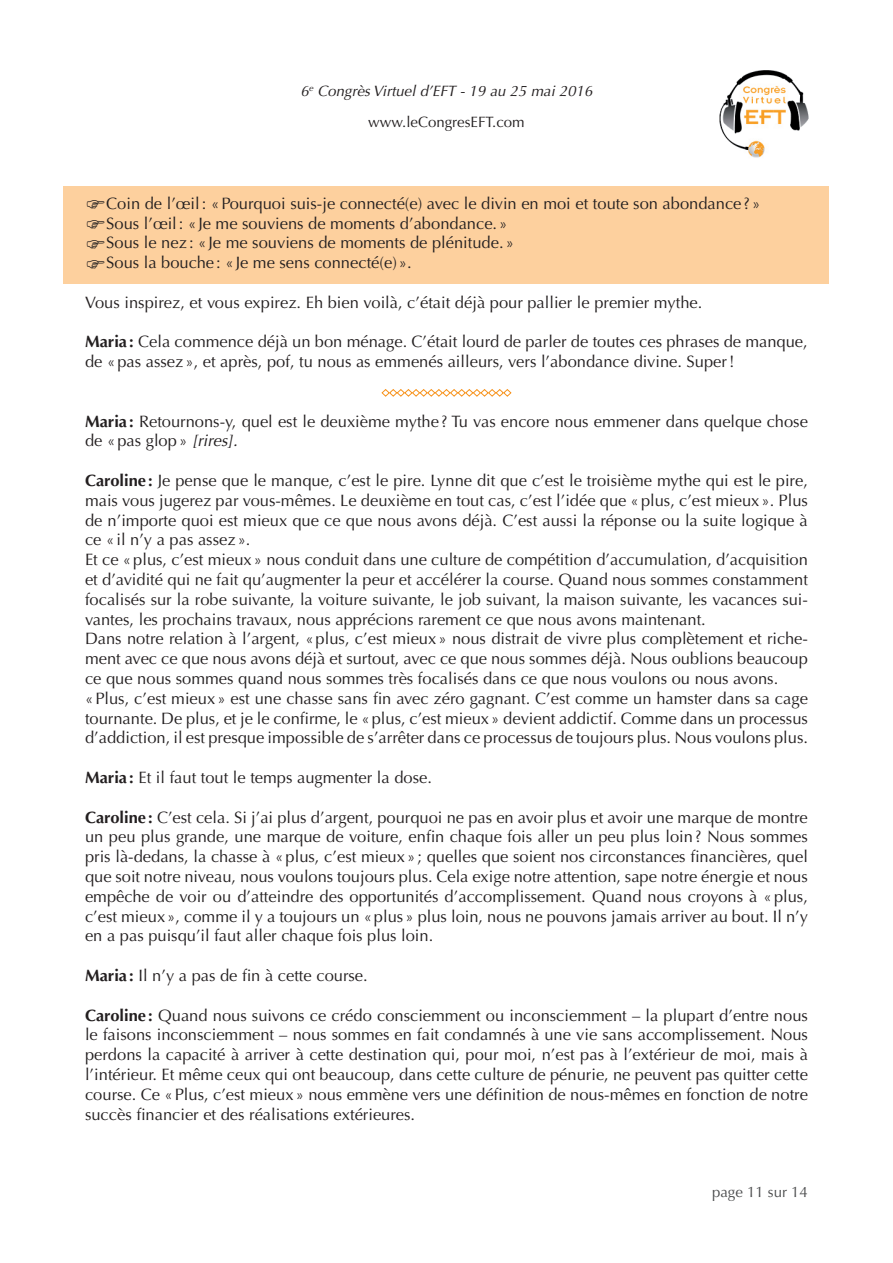
<style>
.page{position:relative;width:893px;height:1263px;background:#fff}
.page>*{position:absolute;margin:0;border:0;box-sizing:border-box;transform-origin:0 0}
.t1{font:16.5px/19.8px "Optima";color:#231f20}
.t2{font:italic 15px/31.5px "Optima";color:#231f20;text-align:center}
.t3{font:15px "Optima";color:#4b4c4d}
.s1{font-style:normal}
.s2{font-weight:700}
.s3{font-style:italic}
</style>
<div class="page">
<div style="left:64px;top:186px;width:765px;height:98px;background:#fdd09e"></div>
<img style="left:719px;top:70px;width:90px;height:88px">
<svg style="left:381px;top:389px;width:131px;height:8px"></svg>
<p class="t2" style="left:301px;top:75px;width:293px">6<sup>e</sup> Congrès Virtuel d’EFT - 19 au 25 mai 2016 <span class="s1">www.leCongresEFT.com</span></p>
<p class="t1" style="left:106px;top:193px;width:655px">Coin de l’œil: «Pourquoi suis-je connecté(e) avec le divin en moi et toute son abondance? » Sous l’œil: « Je me souviens de moments d’abondance. »<br>Sous le nez : «Je me souviens de moments de plénitude. »<br>Sous la bouche: « Je me sens connecté(e) ».</p>
<p class="t1" style="left:85px;top:292px;width:619px">Vous inspirez, et vous expirez. Eh bien voilà, c’était déjà pour pallier le premier mythe.</p>
<p class="t1" style="left:85px;top:332px;width:724px"><span class="s2">Maria:</span> Cela commence déjà un bon ménage. C’était lourd de parler de toutes ces phrases de manque, de «pas assez », et après, pof, tu nous as emmenés ailleurs, vers l’abondance divine. Super!</p>
<p class="t1" style="left:85px;top:411px;width:724px"><span class="s2">Maria :</span> Retournons-y, quel est le deuxième mythe? Tu vas encore nous emmener dans quelque chose de «pas glop» <span class="s3">[rires].</span></p>
<p class="t1" style="left:85px;top:471px;width:724px"><span class="s2">Caroline :</span> Je pense que le manque, c’est le pire. Lynne dit que c’est le troisième mythe qui est le pire, mais vous jugerez par vous-mêmes. Le deuxième en tout cas, c’est l’idée que «plus, c’est mieux ». Plus de n’importe quoi est mieux que ce que nous avons déjà. C’est aussi la réponse ou la suite logique à ce «il n’y a pas assez ».<br>Et ce «plus, c’est mieux » nous conduit dans une culture de compétition d’accumulation, d’acquisition et d’avidité qui ne fait qu’augmenter la peur et accélérer la course. Quand nous sommes constamment focalisés sur la robe suivante, la voiture suivante, le job suivant, la maison suivante, les vacances sui&shy;vantes, les prochains travaux, nous apprécions rarement ce que nous avons maintenant.<br>Dans notre relation à l’argent, «plus, c’est mieux » nous distrait de vivre plus complètement et riche&shy;ment avec ce que nous avons déjà et surtout, avec ce que nous sommes déjà. Nous oublions beaucoup ce que nous sommes quand nous sommes très focalisés dans ce que nous voulons ou nous avons. «Plus, c’est mieux » est une chasse sans fin avec zéro gagnant. C’est comme un hamster dans sa cage tournante. De plus, et je le confirme, le «plus, c’est mieux» devient addictif. Comme dans un processus d’addiction, il est presque impossible de s’arrêter dans ce processus de toujours plus. Nous voulons plus.</p>
<p class="t1" style="left:85px;top:768px;width:348px"><span class="s2">Maria:</span> Et il faut tout le temps augmenter la dose.</p>
<p class="t1" style="left:85px;top:807px;width:724px;text-align:justify"><span class="s2">Caroline :</span> C’est cela. Si j’ai plus d’argent, pourquoi ne pas en avoir plus et avoir une marque de montre un peu plus grande, une marque de voiture, enfin chaque fois aller un peu plus loin? Nous sommes pris là-dedans, la chasse à «plus, c’est mieux » ; quelles que soient nos circonstances financières, quel que soit notre niveau, nous voulons toujours plus. Cela exige notre attention, sape notre énergie et nous empêche de voir ou d’atteindre des opportunités d’accomplissement. Quand nous croyons à «plus, c’est mieux », comme il y a toujours un «plus» plus loin, nous ne pouvons jamais arriver au bout. Il n’y en a pas puisqu’il faut aller chaque fois plus loin.</p>
<p class="t1" style="left:85px;top:966px;width:284px"><span class="s2">Maria :</span> Il n’y a pas de fin à cette course.</p>
<p class="t1" style="left:85px;top:1005px;width:724px;text-align:justify"><span class="s2">Caroline :</span> Quand nous suivons ce crédo consciemment ou inconsciemment – la plupart d’entre nous le faisons inconsciemment – nous sommes en fait condamnés à une vie sans accomplissement. Nous perdons la capacité à arriver à cette destination qui, pour moi, n’est pas à l’extérieur de moi, mais à l’intérieur. Et même ceux qui ont beaucoup, dans cette culture de pénurie, ne peuvent pas quitter cette course. Ce «Plus, c’est mieux» nous emmène vers une définition de nous-mêmes en fonction de notre succès financier et des réalisations extérieures.</p>
<p class="t3" style="left:712px;top:1183px;width:97px">page 11 sur 14</p>
</div>
